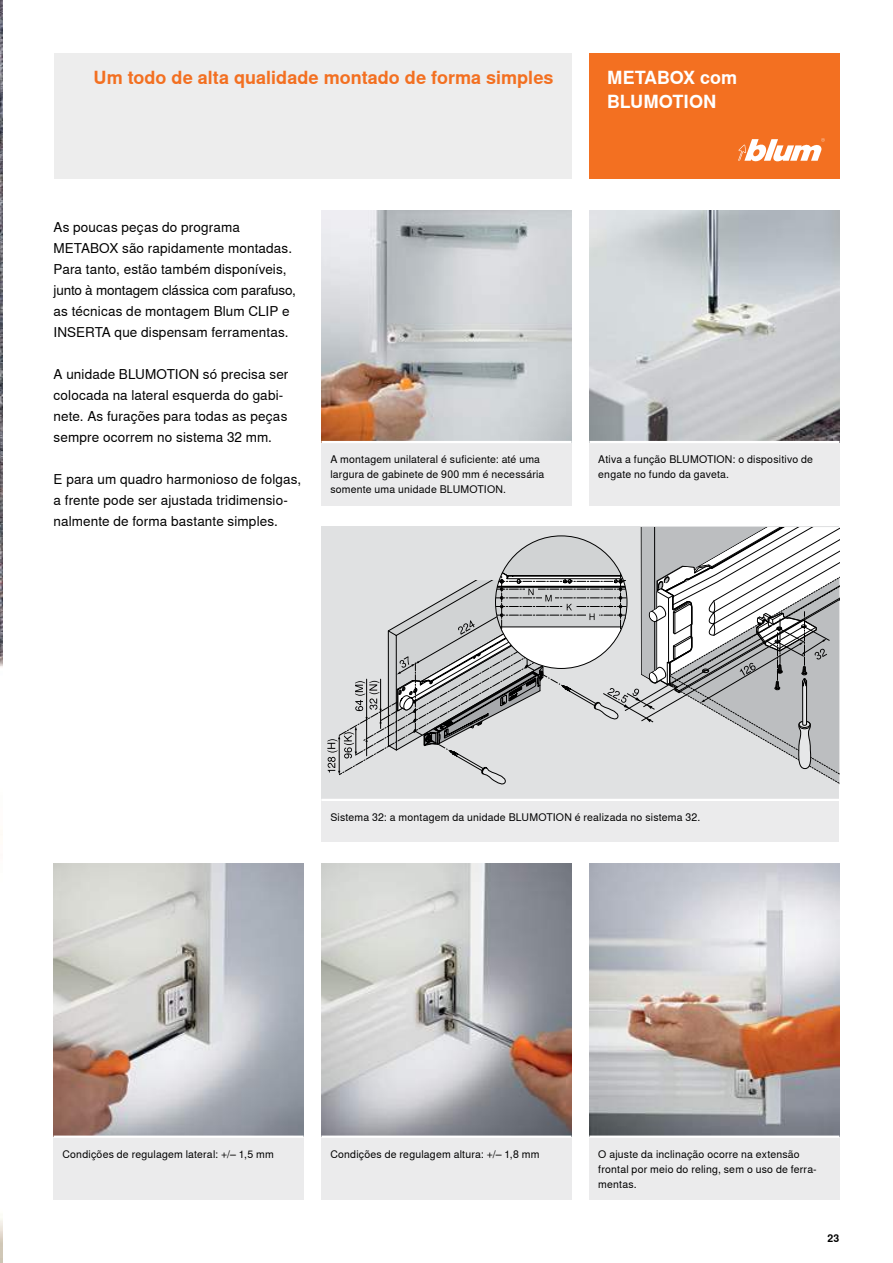
<style>
.page{position:relative;width:893px;height:1263px;background:#fff}
.page>*{position:absolute;margin:0;border:0;box-sizing:border-box;transform-origin:0 0}
.t1{font:700 18px "Nimbus Sans Global";color:#f37021}
.t2{font:700 18px/24px "Nimbus Sans Global";color:#fff}
.t3{font:13.5px/21px "Nimbus Sans Global";letter-spacing:.01em;color:#000}
.t4{font:10.5px/15px "Nimbus Sans Global";letter-spacing:.02em;color:#000}
.t5{font:700 10.5px "Nimbus Sans Global";color:#000}
</style>
<div class="page">
<div style="left:321px;top:526px;width:518px;height:274px;background:#e0e1e2"></div>
<img style="left:0;top:0;width:2px;height:1263px">
<div style="left:321px;top:442px;width:250px;height:63px;background:#ebebec"></div>
<div style="left:54px;top:1137px;width:250px;height:63px;background:#ebebec"></div>
<div style="left:321px;top:1137px;width:250px;height:63px;background:#ebebec"></div>
<div style="left:589px;top:1137px;width:250px;height:63px;background:#ebebec"></div>
<div style="left:321px;top:800px;width:518px;height:42px;background:#ebebec"></div>
<div style="left:589px;top:442px;width:250px;height:63px;background:#ebebec"></div>
<img style="left:321px;top:210px;width:250px;height:231px">
<img style="left:589px;top:210px;width:250px;height:231px">
<svg style="left:327px;top:527px;width:512px;height:258px"></svg>
<img style="left:321px;top:863px;width:250px;height:272px">
<img style="left:54px;top:863px;width:250px;height:272px">
<img style="left:589px;top:863px;width:250px;height:272px">
<div style="left:589px;top:54px;width:250px;height:125px;background:#f37021"></div>
<div style="left:54px;top:54px;width:517px;height:125px;background:#ebebec"></div>
<svg style="left:738px;top:138px;width:87px;height:23px"></svg>
<hr style="left:321px;top:441px;width:250px;height:2px;background:#fff">
<hr style="left:54px;top:1135px;width:250px;height:3px;background:#fff">
<hr style="left:321px;top:1135px;width:250px;height:3px;background:#fff">
<hr style="left:589px;top:1135px;width:250px;height:3px;background:#fff">
<hr style="left:321px;top:799px;width:518px;height:2px;background:#fff">
<hr style="left:589px;top:441px;width:250px;height:2px;background:#fff">
<h1 class="t1" style="left:94px;top:67px;width:462px">Um todo de alta qualidade montado de forma simples</h1>
<h1 class="t2" style="left:607px;top:66px;width:131px">METABOX com<br>BLUMOTION</h1>
<p class="t3" style="left:54px;top:216px;width:244px">As poucas peças do programa METABOX são rapidamente montadas.<br>Para tanto, estão também disponíveis, junto à montagem clássica com parafuso, as técnicas de montagem Blum CLIP e INSERTA que dispensam ferramentas.</p>
<p class="t3" style="left:54px;top:364px;width:236px">A unidade BLUMOTION só precisa ser colocada na lateral esquerda do gabi&shy;nete. As furações para todas as peças sempre ocorrem no sistema 32 mm.</p>
<p class="t3" style="left:54px;top:469px;width:249px">E para um quadro harmonioso de folgas, a frente pode ser ajustada tridimensio&shy;nalmente de forma bastante simples.</p>
<p class="t4" style="left:330px;top:452px;width:216px">A montagem unilateral é suficiente: até uma largura de gabinete de 900 mm é necessária somente uma unidade BLUMOTION.</p>
<p class="t4" style="left:598px;top:452px;width:216px">Ativa a função BLUMOTION: o dispositivo de engate no fundo da gaveta.</p>
<p class="t4" style="left:330px;top:810px;width:371px">Sistema 32: a montagem da unidade BLUMOTION é realizada no sistema 32.</p>
<p class="t4" style="left:63px;top:1146px;width:213px">Condições de regulagem lateral: +/– 1,5 mm</p>
<p class="t4" style="left:330px;top:1146px;width:211px">Condições de regulagem altura: +/– 1,8 mm</p>
<p class="t4" style="left:598px;top:1146px;width:220px">O ajuste da inclinação ocorre na extensão frontal por meio do reling, sem o uso de ferra&shy;mentas.</p>
<p class="t5" style="left:827px;top:1232px;width:13px">23</p>
</div>
